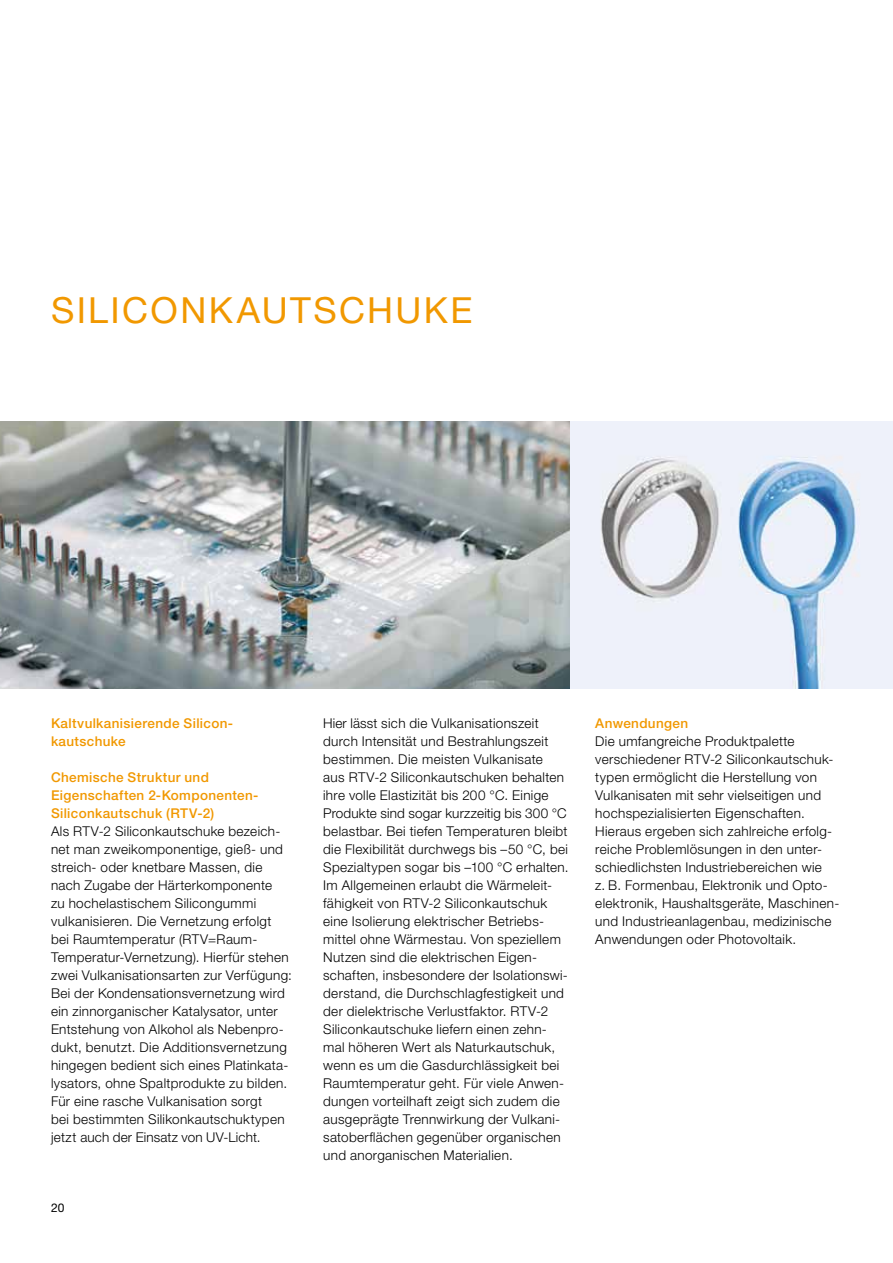
<style>
.page{position:relative;width:893px;height:1263px;background:#fff}
.page>*{position:absolute;margin:0;border:0;box-sizing:border-box;transform-origin:0 0}
.t1{font:36px "Helvetica Neue LT Pro";letter-spacing:.065em;color:#f19800}
.t2{font:300 13.5px/18px "Helvetica Neue LT Pro";letter-spacing:.025em;color:#000}
.t3{font:500 13.5px/18px "Helvetica Neue LT Pro";letter-spacing:.025em;color:#f19800}
.t4{font:12px "Helvetica Neue LT Pro";color:#000}
</style>
<div class="page">
<img style="left:570px;top:421px;width:323px;height:268px">
<svg style="left:0;top:421px;width:570px;height:268px;background:#9fa5a6"></svg>
<h1 class="t1" style="left:51px;top:289px;width:423px">SILICONKAUTSCH UKE</h1>
<p class="t3" style="left:51px;top:714px;width:184px">Kaltvulkanisierende Silicon&shy;kautschuke</p>
<p class="t3" style="left:51px;top:768px;width:209px">Chemische Struktur und<br>Eigenschaften 2-Komponenten-<br>Siliconkautschuk (RTV-2)</p>
<p class="t2" style="left:51px;top:822px;width:242px">Als RTV-2 Siliconkautschuke bezeich&shy;net man zweikomponentige, gieß- und streich- oder knetbare Massen, die nach Zugabe der Härterkomponente<br>zu hochelastischem Silicongummi vulkanisieren. Die Vernetzung erfolgt bei Raumtemperatur (RTV=Raum-Temperatur-Vernetzung). Hierfür stehen zwei Vulkanisationsarten zur Verfügung:<br>Bei der Kondensationsvernetzung wird ein zinnorganischer Katalysator, unter Entstehung von Alkohol als Nebenpro&shy;dukt, benutzt. Die Additionsvernetzung hingegen bedient sich eines Platinkata&shy;lysators, ohne Spaltprodukte zu bilden.<br>Für eine rasche Vulkanisation sorgt<br>bei bestimmten Silikonkautschuktypen jetzt auch der Einsatz von UV-Licht.</p>
<p class="t4" style="left:51px;top:1200px;width:15px">20</p>
<p class="t2" style="left:323px;top:714px;width:247px">Hier lässt sich die Vulkanisationszeit durch Intensität und Bestrahlungszeit bestimmen. Die meisten Vulkanisate<br>aus RTV-2 Siliconkautschuken behalten ihre volle Elastizität bis 200 °C. Einige Produkte sind sogar kurzzeitig bis 300 °C belastbar. Bei tiefen Temperaturen bleibt die Flexibilität durchwegs bis –50 °C, bei Spezialtypen sogar bis –100 °C erhalten.<br>Im Allgemeinen erlaubt die Wärmeleit&shy;fähigkeit von RTV-2 Siliconkautschuk eine Isolierung elektrischer Betriebs&shy;mittel ohne Wärmestau. Von speziellem Nutzen sind die elektrischen Eigen&shy;schaften, insbesondere der Isolationswi&shy;derstand, die Durchschlagfestigkeit und der dielektrische Verlustfaktor. RTV-2<br>Siliconkautschuke liefern einen zehn&shy;mal höheren Wert als Naturkautschuk, wenn es um die Gasdurchlässigkeit bei Raumtemperatur geht. Für viele Anwen&shy;dungen vorteilhaft zeigt sich zudem die ausgeprägte Trennwirkung der Vulkani&shy;satoberflächen gegenüber organischen und anorganischen Materialien.</p>
<p class="t3" style="left:595px;top:714px;width:94px">Anwendungen</p>
<p class="t2" style="left:595px;top:732px;width:246px">Die umfangreiche Produktpalette verschiedener RTV-2 Siliconkautschuk&shy;typen ermöglicht die Herstellung von Vulkanisaten mit sehr vielseitigen und hochspezialisierten Eigenschaften.<br>Hieraus ergeben sich zahlreiche erfolg&shy;reiche Problemlösungen in den unter&shy;schiedlichsten Industriebereichen wie<br>z. B. Formenbau, Elektronik und Opto&shy;elektronik, Haushaltsgeräte, Maschinen&shy;und Industrieanlagenbau, medizinische Anwendungen oder Photovoltaik.</p>
</div>
